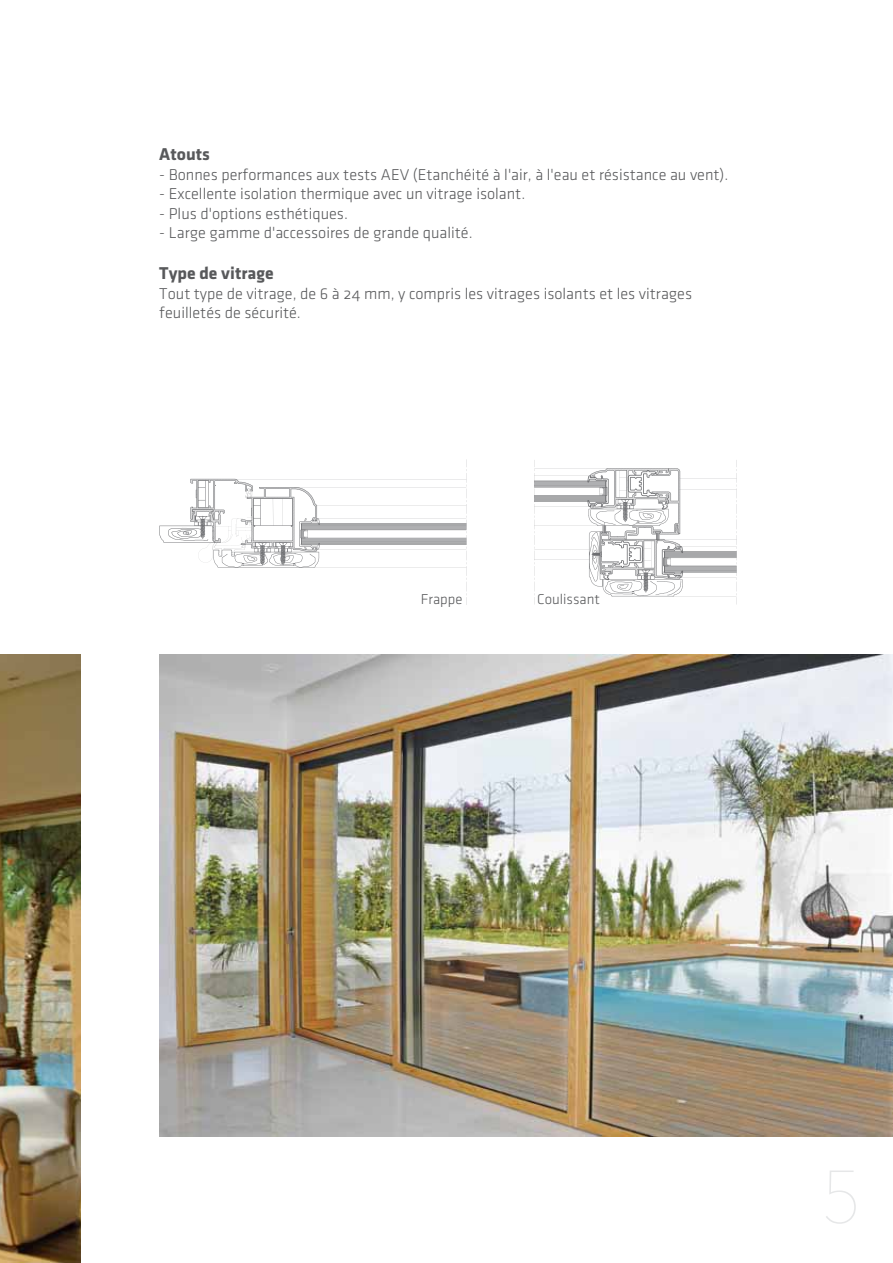
<style>
.page{position:relative;width:893px;height:1263px;background:#fff}
.page>*{position:absolute;margin:0;border:0;box-sizing:border-box;transform-origin:0 0}
.t1{font:200 73.95px "Avenir Next";color:#e6e7e8}
.t2{font:700 17.7px "Klavika";color:#58595b}
.t3{font:16.2px/19.5px "Klavika Light OSF";color:#58595b}
.t4{font:14.85px "Klavika Light OSF";color:#58595b}
</style>
<div class="page">
<img style="left:0;top:654px;width:81px;height:608px">
<img style="left:159px;top:654px;width:734px;height:482px">
<svg style="left:534px;top:460px;width:203px;height:144px"></svg>
<svg style="left:159px;top:459px;width:308px;height:146px"></svg>
<p class="t2" style="left:159px;top:145px;width:52px">Atouts</p>
<p class="t3" style="left:159px;top:165px;width:571px">- Bonnes performances aux tests AEV (Etanchéité à l'air, à l'eau et résistance au vent).</p>
<p class="t3" style="left:159px;top:184px;width:367px">- Excellente isolation thermique avec un vitrage isolant.</p>
<p class="t3" style="left:159px;top:204px;width:190px">- Plus d'options esthétiques.</p>
<p class="t3" style="left:159px;top:224px;width:315px">- Large gamme d'accessoires de grande qualité.</p>
<p class="t2" style="left:159px;top:264px;width:116px">Type de vitrage</p>
<p class="t3" style="left:159px;top:284px;width:534px">Tout type de vitrage, de 6 à 24 mm, y compris les vitrages isolants et les vitrages feuilletés de sécurité.</p>
<p class="t4" style="left:421px;top:591px;width:43px">Frappe</p>
<p class="t4" style="left:537px;top:591px;width:64px">Coulissant</p>
<h1 class="t1" style="left:821px;top:1135px;width:43px">5</h1>
</div>
